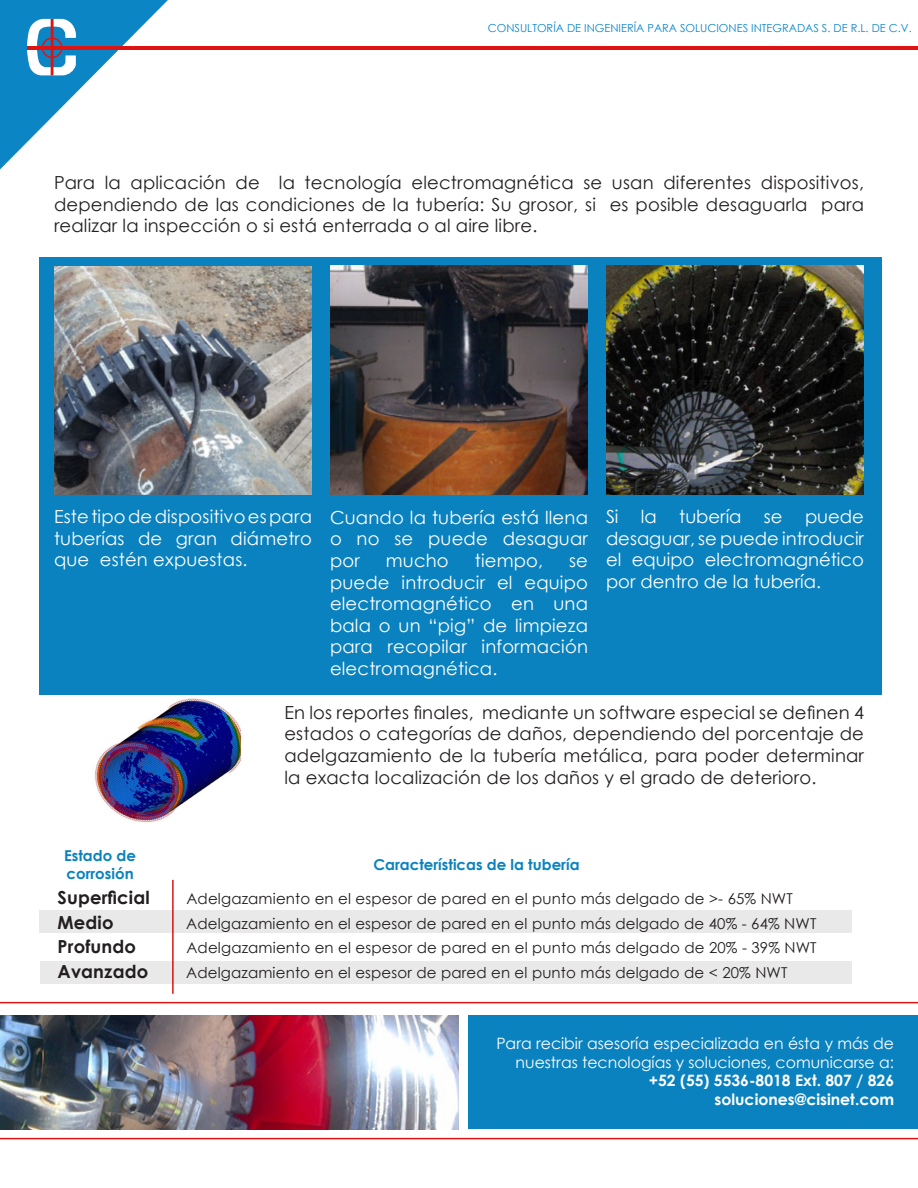
<style>
.page{position:relative;width:918px;height:1188px;background:#fff}
.page>*{position:absolute;margin:0;border:0;box-sizing:border-box;transform-origin:0 0}
.t1{font:18px/21.6px "Century Gothic";letter-spacing:.01em;color:#231f20;text-align:justify}
.t2{font:18px/21.6px "Century Gothic";letter-spacing:.01em;color:#fff;text-align:justify}
.t3{font:700 18px "Century Gothic";letter-spacing:.01em;color:#231f20}
.t4{font:15.6px/18.8px "Century Gothic";color:#fff;text-align:right}
.t5{font:700 15.6px "Century Gothic";color:#fff}
.t6{font:15px "Century Gothic";letter-spacing:.01em;color:#231f20}
.t7{font:700 15px "Century Gothic";color:#0a82bf}
.t8{font:11.1px "Century Gothic";color:#0986c8}
</style>
<div class="page">
<hr style="left:0;top:1138px;width:918px;height:1px;background:#de1412">
<svg style="left:0;top:0;width:168px;height:169px"></svg>
<hr style="left:27px;top:46px;width:891px;height:3px;background:#de1412">
<img style="left:1px;top:1015px;width:458px;height:114px">
<div style="left:468px;top:1015px;width:450px;height:114px;background:#0a82bf"></div>
<hr style="left:0;top:1002px;width:918px;height:1px;background:#de1412">
<img style="left:94px;top:698px;width:146px;height:125px">
<div style="left:40px;top:258px;width:842px;height:437px;background:#0a82bf"></div>
<img style="left:54px;top:266px;width:258px;height:228px">
<img style="left:606px;top:266px;width:258px;height:228px">
<img style="left:331px;top:266px;width:257px;height:228px">
<hr style="left:172px;top:880px;width:2px;height:114px;background:#de1412">
<div style="left:40px;top:910px;width:812px;height:23px;background:#e9e9e9"></div>
<div style="left:40px;top:961px;width:811px;height:23px;background:#e9e9e9"></div>
<p class="t8" style="left:488px;top:20px;width:425px">CONSULTORÍA DE INGENIERÍA PARA SOLUCIONES INTEGRADAS S. DE R.L. DE C.V.</p>
<p class="t1" style="left:54px;top:171px;width:812px">Para la aplicación de la tecnología electromagnética se usan diferentes dispositivos, dependiendo de las condiciones de la tubería: Su grosor, si es posible desaguarla para realizar la inspección o si está enterrada o al aire libre.</p>
<p class="t2" style="left:54px;top:506px;width:260px">Este tipo de dispositivo es para tuberías de gran diámetro que estén expuestas.</p>
<p class="t2" style="left:330px;top:506px;width:260px">Cuando la tubería está llena o no se puede desaguar por</p>
<p class="t2" style="left:386px;top:549px;width:64px">mucho</p>
<p class="t2" style="left:475px;top:549px;width:70px">tiempo,</p>
<p class="t2" style="left:330px;top:549px;width:260px;text-indent:239px">se puede introducir el equipo electromagnético en una bala o un “pig” de limpieza para recopilar información electromagnética.</p>
<p class="t2" style="left:606px;top:506px;width:260px">Si la tubería se puede desaguar, se puede introducir el equipo electromagnético por dentro de la tubería.</p>
<p class="t7" style="left:64px;top:844px;width:73px">Estado de</p>
<p class="t7" style="left:66px;top:862px;width:69px">corrosión</p>
<p class="t1" style="left:284px;top:701px;width:581px">En los reportes finales, mediante un software especial se definen 4 estados o categorías de daños, dependiendo del porcentaje de adelgazamiento de la tubería metálica, para poder determinar la exacta localización de los daños y el grado de deterioro.</p>
<p class="t7" style="left:374px;top:853px;width:208px">Características de la tubería</p>
<p class="t3" style="left:58px;top:884px;width:94px">Superficial</p>
<p class="t6" style="left:186px;top:888px;width:608px">Adelgazamiento en el espesor de pared en el punto más delgado de &gt;- 65% NWT</p>
<p class="t3" style="left:58px;top:909px;width:58px">Medio</p>
<p class="t6" style="left:186px;top:913px;width:632px">Adelgazamiento en el espesor de pared en el punto más delgado de 40% - 64% NWT</p>
<p class="t3" style="left:58px;top:933px;width:80px">Profundo</p>
<p class="t6" style="left:186px;top:938px;width:632px">Adelgazamiento en el espesor de pared en el punto más delgado de 20% - 39% NWT</p>
<p class="t3" style="left:58px;top:958px;width:92px">Avanzado</p>
<p class="t6" style="left:186px;top:962px;width:603px">Adelgazamiento en el espesor de pared en el punto más delgado de &lt; 20% NWT</p>
<p class="t4" style="left:496px;top:1034px;width:399px">Para recibir asesoría especializada en ésta y más de nuestras tecnologías y soluciones, comunicarse a:</p>
<p class="t5" style="left:649px;top:1069px;width:247px">+52 (55) 5536-8018 Ext. 807 / 826</p>
<p class="t5" style="left:715px;top:1088px;width:181px">soluciones@cisinet.com</p>
</div>
